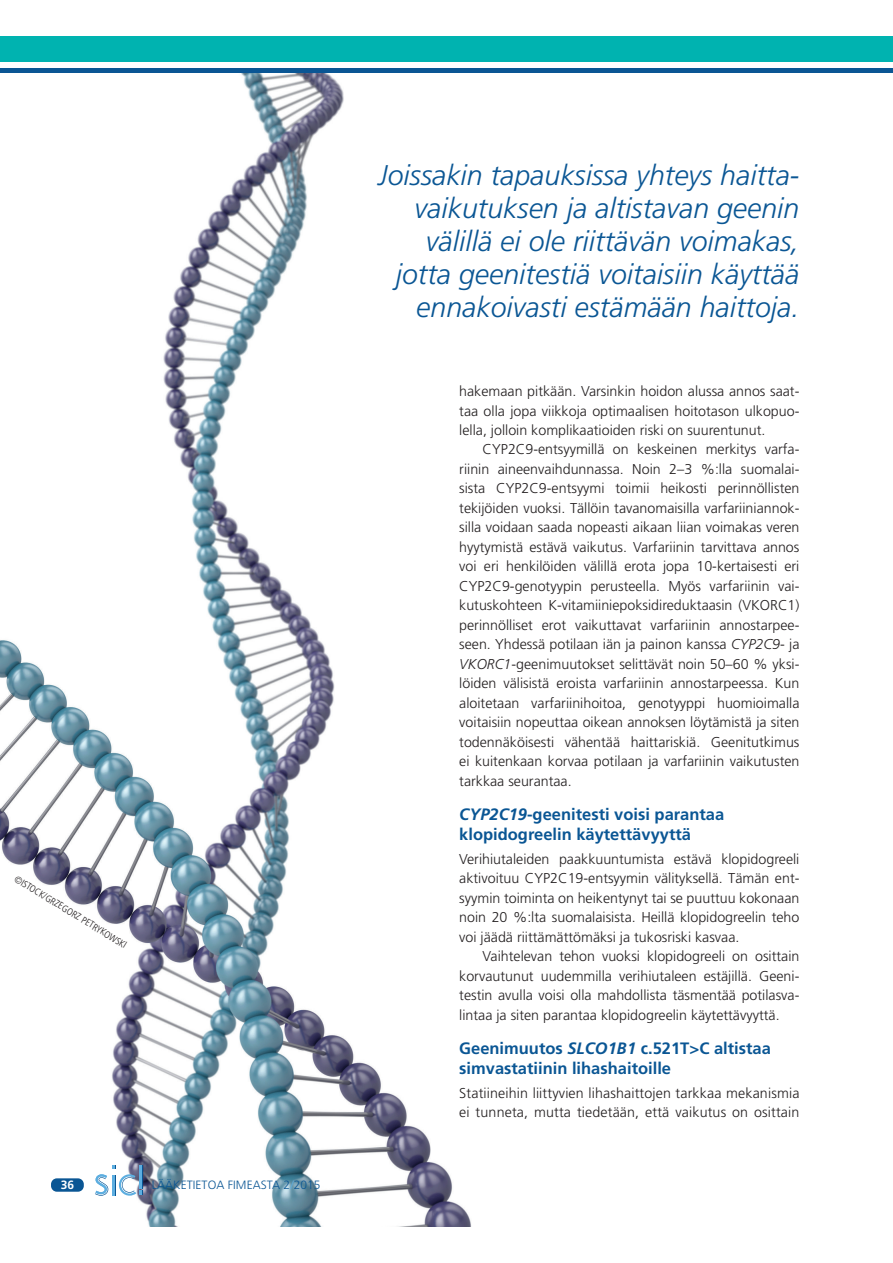
<style>
.page{position:relative;width:893px;height:1263px;background:#fff}
.page>*{position:absolute;margin:0;border:0;box-sizing:border-box;transform-origin:0 0}
.t1{font:italic 300 28.5px/33px "Frutiger";color:#0a5694;text-align:right}
.t2{font:700 16.5px/19.5px "Frutiger";color:#0a5694}
.t3{font:300 14.25px/19.5px "Frutiger";color:#231f20;text-align:justify}
.t4{font:300 12px "Frutiger";letter-spacing:.005em;color:#0a5694}
.t5{font:700 12px "Frutiger";color:#fff}
.t6{font:300 condensed 9.75px "Frutiger";color:#231f20}
.s1{color:#5daee0}
.s2{font-style:italic}
</style>
<div class="page">
<img style="left:0;top:72px;width:480px;height:1154px">
<div style="left:0;top:36px;width:892px;height:26px;background:#00b3b0"></div>
<hr style="left:0;top:68px;width:892px;height:4px;background:#0a5694">
<div style="left:51px;top:1178px;width:33px;height:14px;background:#0a5694;border-radius:6px"></div>
<svg style="left:95px;top:1165px;width:49px;height:31px"></svg>
<p class="t6" style="left:17px;top:875px;width:131px;rotate:31deg">©ISTOCK/GRZEGORZ PETRYKOWSKI</p>
<p class="t5" style="left:61px;top:1180px;width:15px">36</p>
<p class="t4" style="left:152px;top:1180px;width:170px">LÄÄKETIETOA FIMEASTA 2<span class="s1">/</span>2015</p>
<h1 class="t1" style="left:378px;top:160px;width:422px">Joissakin tapauksissa yhteys haitta&shy;vaikutuksen ja altistavan geenin välillä ei ole riittävän voimakas, jotta geenitestiä voitaisiin käyttää ennakoivasti estämään haittoja.</h1>
<p class="t3" style="left:459px;top:382px;width:342px">hakemaan pitkään. Varsinkin hoidon alussa annos saat&shy;taa olla jopa viikkoja optimaalisen hoitotason ulkopuo&shy;lella, jolloin komplikaatioiden riski on suurentunut.</p>
<p class="t3" style="left:459px;top:441px;width:342px;text-indent:23px">CYP2C9-entsyymillä on keskeinen merkitys varfa&shy;riinin aineenvaihdunnassa. Noin 2–3 %:lla suomalai&shy;sista CYP2C9-entsyymi toimii heikosti perinnöllisten tekijöiden vuoksi. Tällöin tavanomaisilla varfariiniannok&shy;silla voidaan saada nopeasti aikaan liian voimakas veren hyytymistä estävä vaikutus. Varfariinin tarvittava annos voi eri henkilöiden välillä erota jopa 10-kertaisesti eri CYP2C9-genotyypin perusteella. Myös varfariinin vai&shy;kutuskohteen K-vitamiiniepoksidireduktaasin (VKORC1) perinnölliset erot vaikuttavat varfariinin annostarpee&shy;seen. Yhdessä potilaan iän ja painon kanssa <span class="s2">CYP2C9</span>- ja <span class="s2">VKORC1</span>-geenimuutokset selittävät noin 50–60 % yksi&shy;löiden välisistä eroista varfariinin annostarpeessa. Kun aloitetaan varfariinihoitoa, genotyyppi huomioimalla voitaisiin nopeuttaa oikean annoksen löytämistä ja siten todennäköisesti vähentää haittariskiä. Geenitutkimus ei kuitenkaan korvaa potilaan ja varfariinin vaikutusten tarkkaa seurantaa.</p>
<p class="t2" style="left:459px;top:806px;width:266px"><span class="s2">CYP2C19</span>-geenitesti voisi parantaa klopidogreelin käytettävyyttä</p>
<p class="t3" style="left:459px;top:850px;width:342px">Verihiutaleiden paakkuuntumista estävä klopidogreeli aktivoituu CYP2C19-entsyymin välityksellä. Tämän ent&shy;syymin toiminta on heikentynyt tai se puuttuu kokonaan noin 20 %:lta suomalaisista. Heillä klopidogreelin teho voi jäädä riittämättömäksi ja tukosriski kasvaa.</p>
<p class="t3" style="left:459px;top:948px;width:342px;text-indent:23px">Vaihtelevan tehon vuoksi klopidogreeli on osittain korvautunut uudemmilla verihiutaleen estäjillä. Geeni&shy;testin avulla voisi olla mahdollista täsmentää potilasva&shy;lintaa ja siten parantaa klopidogreelin käytettävyyttä.</p>
<p class="t2" style="left:459px;top:1040px;width:313px">Geenimuutos <span class="s2">SLCO1B1</span> c.521T&gt;C altistaa simvastatiinin lihashaitoille</p>
<p class="t3" style="left:459px;top:1084px;width:342px">Statiineihin liittyvien lihashaittojen tarkkaa mekanismia ei tunneta, mutta tiedetään, että vaikutus on osittain</p>
</div>
